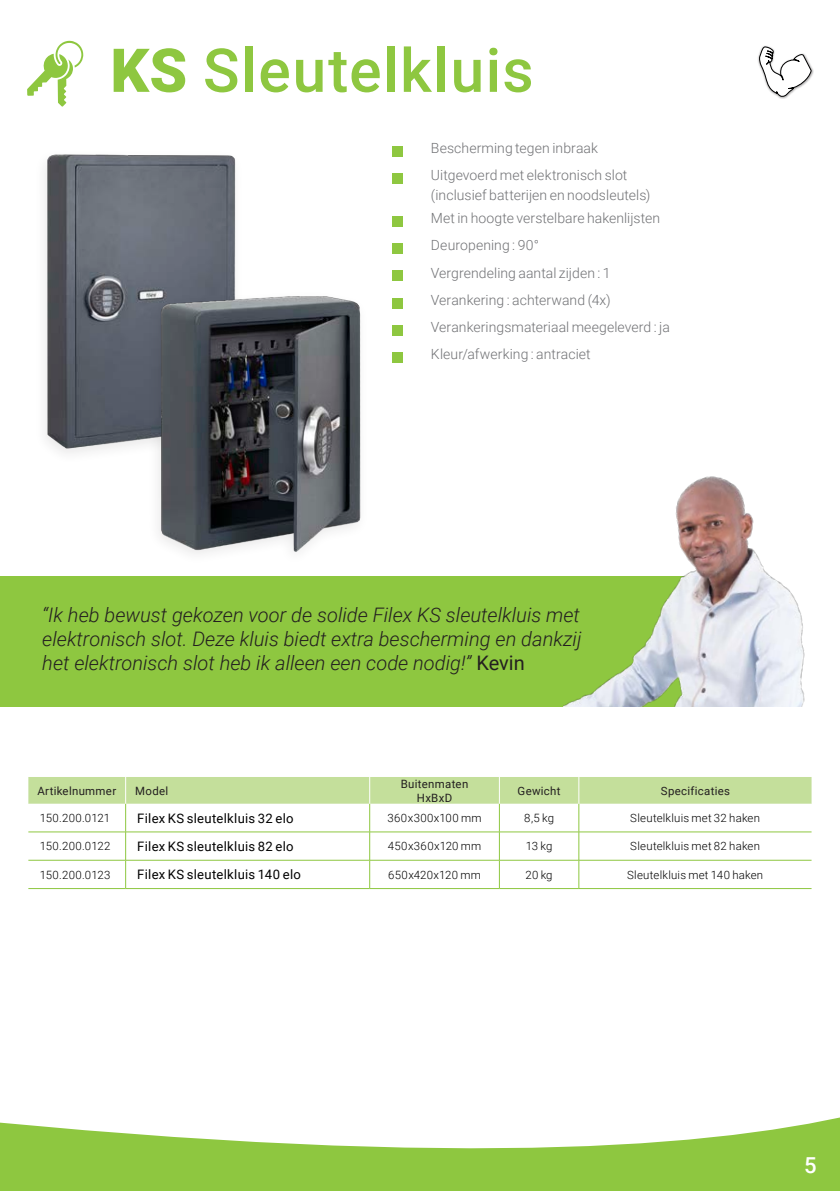
<style>
.page{position:relative;width:840px;height:1191px;background:#fff}
.page>*{position:absolute;margin:0;border:0;box-sizing:border-box;transform-origin:0 0}
.sistec_lampertz_subk{font:500 60.6px "Roboto";letter-spacing:.025em;color:#8ec740}
.t1{font:500 22px "Roboto";color:#fff}
.t2{font:italic 300 20px/24px "Roboto";color:#231f20;text-align:justify}
.Tabel_kluizencatalog{font:300 14px "Roboto";letter-spacing:.005em;color:#717275}
.tabel_tekst_linkslij{font:13px "Roboto";letter-spacing:.02em;color:#000}
.tabeltekst_gecentree{font:300 11.4px "Roboto";letter-spacing:.025em;color:#000}
.Tabelkop_gecentreerd{font:11.4px "Roboto";letter-spacing:.025em;color:#231f20}
.tabel_tekst_linkslij-2{font:300 11.4px "Roboto";letter-spacing:.02em;color:#000}
.Tabelkop_linkslijnen{font:11.4px "Roboto";letter-spacing:.03em;color:#231f20}
.s1{font-weight:900}
.s2{font-weight:400;font-style:normal}
</style>
<div class="page">
<div style="left:392px;top:146px;width:11px;height:10px;background:#8ec740"></div>
<div style="left:392px;top:173px;width:11px;height:11px;background:#8ec740"></div>
<div style="left:392px;top:216px;width:11px;height:11px;background:#8ec740"></div>
<div style="left:392px;top:243px;width:11px;height:11px;background:#8ec740"></div>
<div style="left:392px;top:271px;width:11px;height:10px;background:#8ec740"></div>
<div style="left:392px;top:298px;width:11px;height:10px;background:#8ec740"></div>
<div style="left:392px;top:325px;width:11px;height:10px;background:#8ec740"></div>
<div style="left:392px;top:352px;width:11px;height:11px;background:#8ec740"></div>
<svg style="left:29px;top:889px;width:782px;height:1px"></svg>
<svg style="left:28px;top:777px;width:783px;height:111px"></svg>
<hr style="left:28px;top:831px;width:98px;height:1px;background:#8ec740">
<hr style="left:28px;top:860px;width:98px;height:1px;background:#8ec740">
<hr style="left:28px;top:888px;width:98px;height:1px;background:#8ec740">
<hr style="left:126px;top:888px;width:243px;height:1px;background:#8ec740">
<hr style="left:369px;top:888px;width:130px;height:1px;background:#8ec740">
<hr style="left:499px;top:888px;width:79px;height:1px;background:#8ec740">
<hr style="left:578px;top:888px;width:233px;height:1px;background:#8ec740">
<img style="left:45px;top:154px;width:191px;height:299px">
<div style="left:146px;top:289px;width:224px;height:278px;background:#231f20;opacity:.1"></div>
<img style="left:126px;top:296px;width:268px;height:271px">
<div style="left:0;top:576px;width:731px;height:131px;background:#8ec740"></div>
<svg style="left:27px;top:41px;width:56px;height:66px"></svg>
<div style="left:757px;top:45px;width:56px;height:54px;background:#231f20;opacity:.4"></div>
<svg style="left:757px;top:46px;width:55px;height:52px"></svg>
<img style="left:563px;top:476px;width:242px;height:231px">
<svg style="left:0;top:1117px;width:839px;height:74px;fill:#8ec740"></svg>
<p class="sistec_lampertz_subk" style="left:110px;top:28px;width:424px"><span class="s1">KS</span> Sleutelkluis</p>
<p class="Tabel_kluizencatalog" style="left:430px;top:138px;width:168px">Bescherming tegen inbraak</p>
<p class="Tabel_kluizencatalog" style="left:430px;top:165px;width:198px">Uitgevoerd met elektronisch slot</p>
<p class="Tabel_kluizencatalog" style="left:430px;top:185px;width:221px">(inclusief batterijen en noodsleutels)</p>
<p class="Tabel_kluizencatalog" style="left:430px;top:208px;width:230px">Met in hoogte verstelbare hakenlijsten</p>
<p class="Tabel_kluizencatalog" style="left:430px;top:236px;width:109px">Deuropening : 90°</p>
<p class="Tabel_kluizencatalog" style="left:430px;top:263px;width:181px">Vergrendeling aantal zijden : 1</p>
<p class="Tabel_kluizencatalog" style="left:430px;top:290px;width:181px">Verankering : achterwand (4x)</p>
<p class="Tabel_kluizencatalog" style="left:430px;top:317px;width:240px">Verankeringsmateriaal meegeleverd : ja</p>
<p class="Tabel_kluizencatalog" style="left:430px;top:344px;width:161px">Kleur/afwerking : antraciet</p>
<p class="t2" style="left:42px;top:602px;width:540px">“Ik heb bewust gekozen voor de solide Filex KS sleutelkluis met elektronisch slot. Deze kluis biedt extra bescherming en dankzij het elektronisch slot heb ik alleen een code nodig!” <span class="s2">Kevin</span></p>
<p class="Tabelkop_gecentreerd" style="left:37px;top:782px;width:80px">Artikelnummer</p>
<p class="Tabelkop_linkslijnen" style="left:135px;top:782px;width:35px">Model</p>
<p class="Tabelkop_gecentreerd" style="left:400px;top:776px;width:69px">Buitenmaten</p>
<p class="Tabelkop_gecentreerd" style="left:416px;top:789px;width:37px">HxBxD</p>
<p class="Tabelkop_gecentreerd" style="left:517px;top:782px;width:44px">Gewicht</p>
<p class="Tabelkop_gecentreerd" style="left:660px;top:782px;width:71px">Specificaties</p>
<p class="tabel_tekst_linkslij-2" style="left:40px;top:810px;width:72px">150.200.0121</p>
<p class="tabel_tekst_linkslij" style="left:137px;top:809px;width:158px">Filex KS sleutelkluis 32 elo</p>
<p class="tabeltekst_gecentree" style="left:387px;top:810px;width:95px">360x300x100 mm</p>
<p class="tabeltekst_gecentree" style="left:524px;top:810px;width:31px">8,5 kg</p>
<p class="tabeltekst_gecentree" style="left:630px;top:810px;width:131px">Sleutelkluis met 32 haken</p>
<p class="tabel_tekst_linkslij-2" style="left:40px;top:838px;width:72px">150.200.0122</p>
<p class="tabel_tekst_linkslij" style="left:137px;top:837px;width:158px">Filex KS sleutelkluis 82 elo</p>
<p class="tabeltekst_gecentree" style="left:387px;top:838px;width:95px">450x360x120 mm</p>
<p class="tabeltekst_gecentree" style="left:525px;top:838px;width:28px">13 kg</p>
<p class="tabeltekst_gecentree" style="left:630px;top:838px;width:131px">Sleutelkluis met 82 haken</p>
<p class="tabeltekst_gecentree" style="left:40px;top:866px;width:72px">150.200.0123</p>
<p class="tabel_tekst_linkslij" style="left:137px;top:865px;width:165px">Filex KS sleutelkluis 140 elo</p>
<p class="tabeltekst_gecentree" style="left:388px;top:866px;width:94px">650x420x120 mm</p>
<p class="tabeltekst_gecentree" style="left:525px;top:866px;width:29px">20 kg</p>
<p class="tabeltekst_gecentree" style="left:626px;top:866px;width:137px">Sleutelkluis met 140 haken</p>
<h2 class="t1" style="left:803px;top:1149px;width:14px">5</h2>
</div>
